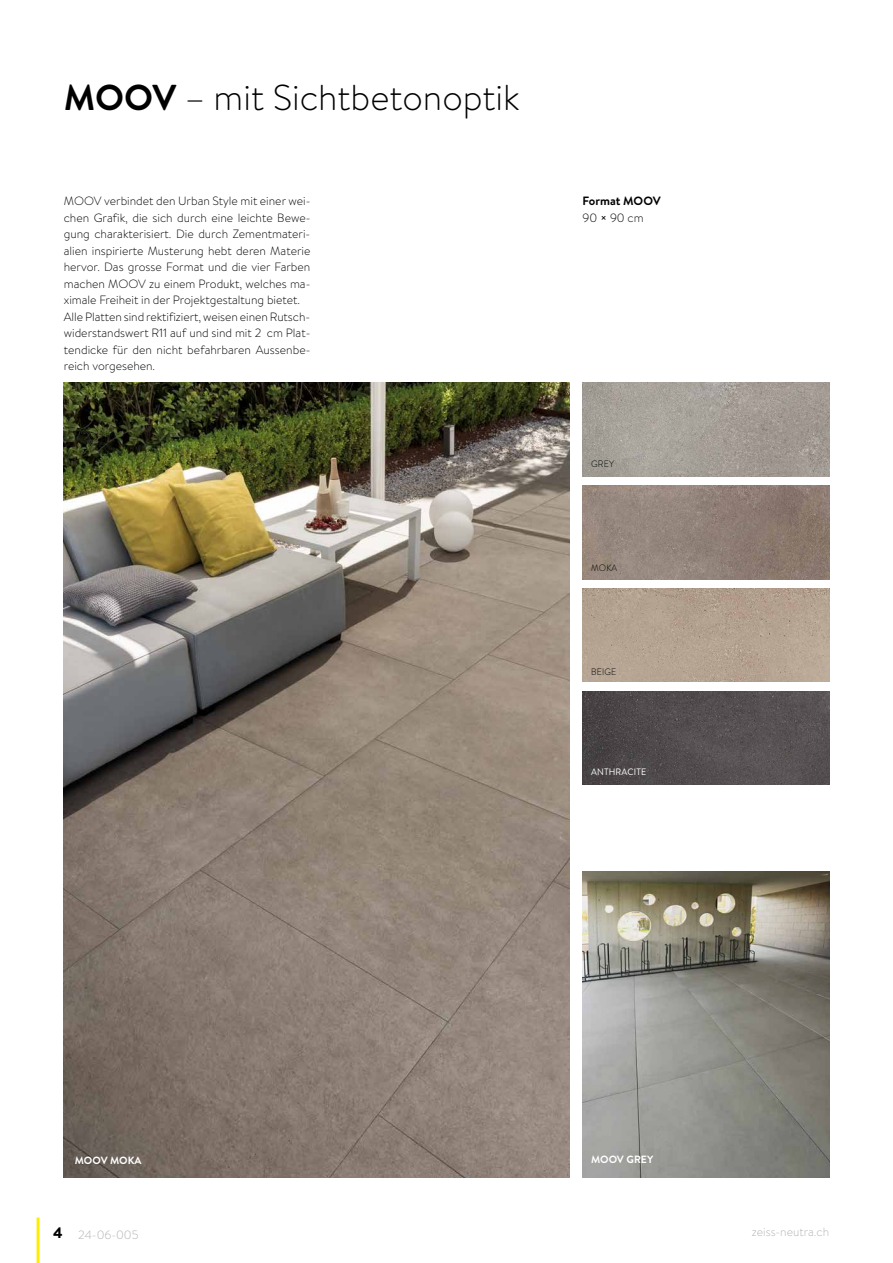
<style>
.page{position:relative;width:893px;height:1263px;background:#fff}
.page>*{position:absolute;margin:0;border:0;box-sizing:border-box;transform-origin:0 0}
.t1{font:300 36px "Brandon Text";color:#000}
.t2{font:300 12px/16.5px "Brandon Text";color:#000}
.t3{font:300 12px "Brandon Text";color:#b1b2b3}
.t4{font:700 12px/16.5px "Brandon Text";color:#000}
.t5{font:700 10.5px "Brandon Text";color:#fff}
.t6{font:300 9.3px "Brandon Text";letter-spacing:.02em;color:#000;scale:.95 1}
.t7{font:9.3px "Brandon Text";letter-spacing:.02em;color:#fff;scale:.95 1}
.s1{font-weight:700}
.s2{font-weight:300}
.s3{font-weight:400}
.s4{font-weight:900;font-size:15px;color:#000}
</style>
<div class="page">
<hr style="left:37px;top:1217px;width:3px;height:46px;background:#ffed00">
<img style="left:583px;top:383px;width:246px;height:93px">
<img style="left:583px;top:588px;width:246px;height:94px">
<img style="left:583px;top:485px;width:246px;height:94px">
<img style="left:583px;top:691px;width:246px;height:93px">
<img style="left:583px;top:872px;width:246px;height:306px">
<img style="left:64px;top:383px;width:506px;height:795px">
<h1 class="t1" style="left:64px;top:73px;width:458px"><span class="s1">MOOV</span> – mit Sichtbetonoptik</h1>
<p class="t2" style="left:64px;top:192px;width:248px">MOOV verbindet den Urban Style mit einer wei&shy;chen Grafik, die sich durch eine leichte Bewe&shy;gung charakterisiert. Die durch Zementmateri&shy;alien inspirierte Musterung hebt deren Materie hervor. Das grosse Format und die vier Farben machen MOOV zu einem Produkt, welches ma&shy;ximale Freiheit in der Projektgestaltung bietet.<br>Alle Platten sind rektifiziert, weisen einen Rutsch&shy;widerstandswert R11 auf und sind mit 2 cm Plat&shy;tendicke für den nicht befahrbaren Aussenbe&shy;reich vorgesehen.</p>
<p class="t4" style="left:583px;top:193px;width:80px">Format MOOV<br><span class="s2">90</span> <span class="s3">×</span> <span class="s2">90 cm</span></p>
<p class="t6" style="left:591px;top:458px;width:26px">GREY</p>
<p class="t6" style="left:591px;top:562px;width:29px">MOKA</p>
<p class="t6" style="left:591px;top:665px;width:28px">BEIGE</p>
<p class="t7" style="left:591px;top:765px;width:60px">ANTHRACITE</p>
<p class="t5" style="left:75px;top:1153px;width:68px">MOOV MOKA</p>
<p class="t5" style="left:591px;top:1152px;width:64px">MOOV GREY</p>
<p class="t3" style="left:53px;top:1226px;width:87px"><span class="s4">4</span> 24-06-005</p>
<p class="t3" style="left:752px;top:1224px;width:79px">zeiss-neutra.ch</p>
</div>
